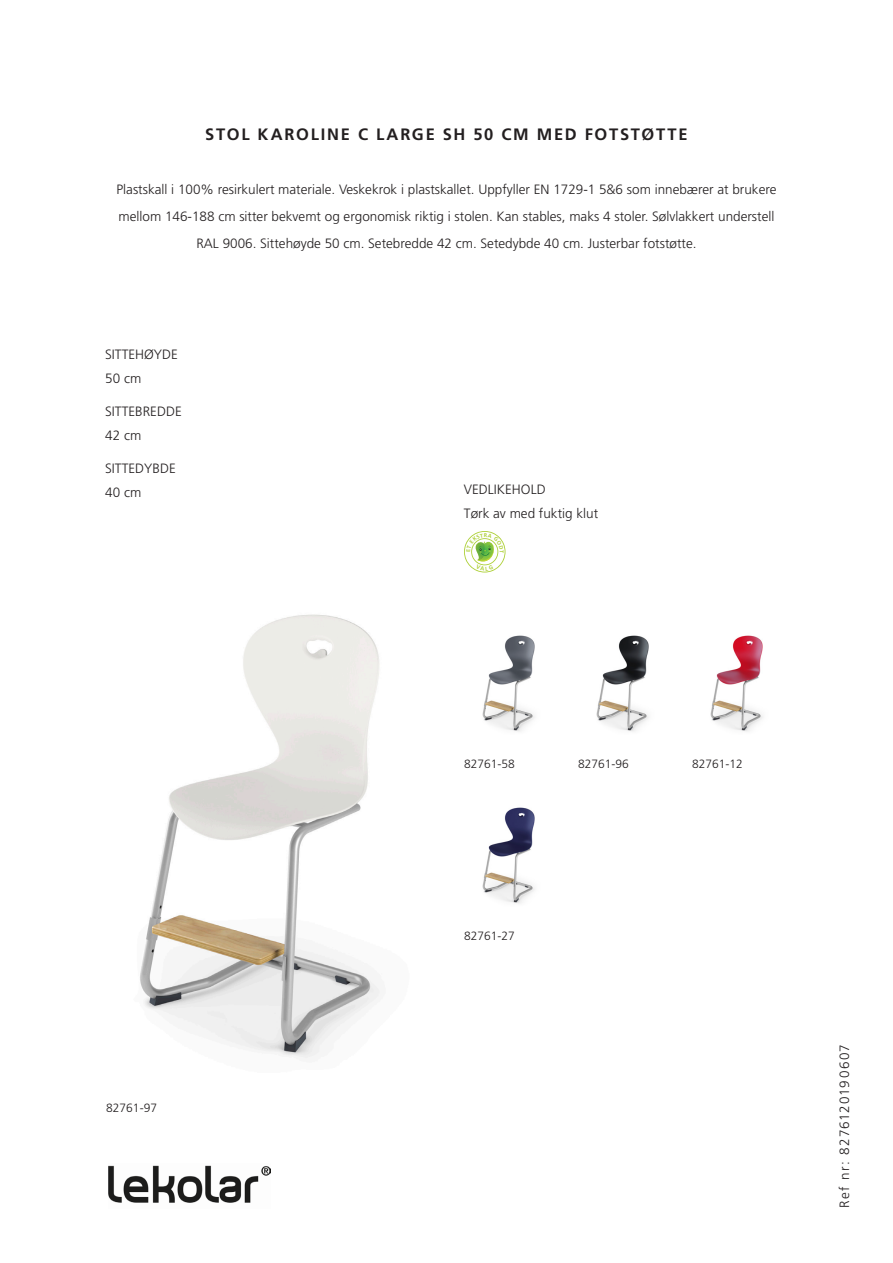
<style>
.page{position:relative;width:893px;height:1263px;background:#fff}
.page>*{position:absolute;margin:0;border:0;box-sizing:border-box;transform-origin:0 0}
.SeriesNameSid2{font:700 16.5px "Frutiger LT";letter-spacing:.105em;color:#231f20}
.ProdDescrSid2{font:300 13.5px/27px "Frutiger LT";color:#231f20;text-align:center}
.ItemData{font:300 13.5px/24px "Frutiger LT";color:#231f20}
.Refnr{font:300 13.5px "Frutiger LT";letter-spacing:.085em;color:#231f20}
.kofigColor{font:300 12px "Frutiger LT";color:#231f20}
</style>
<div class="page">
<img style="left:108px;top:1165px;width:162px;height:38px">
<img style="left:140px;top:614px;width:240px;height:445px">
<img style="left:482px;top:635px;width:53px;height:97px">
<img style="left:596px;top:635px;width:53px;height:97px">
<img style="left:710px;top:635px;width:53px;height:97px">
<img style="left:482px;top:807px;width:53px;height:97px">
<svg style="left:464px;top:531px;width:41px;height:41px"></svg>
<p class="SeriesNameSid2" style="left:205px;top:125px;width:484px">STOL KAROLINE C LARGE SH 50 CM MED FOTSTØTTE</p>
<p class="ProdDescrSid2" style="left:117px;top:176px;width:661px">Plastskall i 100% resirkulert materiale. Veskekrok i plastskallet. Uppfyller EN 1729-1 5&amp;6 som innebærer at brukere mellom 146-188 cm sitter bekvemt og ergonomisk riktig i stolen. Kan stables, maks 4 stoler. Sølvlakkert understell<br>RAL 9006. Sittehøyde 50 cm. Setebredde 42 cm. Setedybde 40 cm. Justerbar fotstøtte.</p>
<p class="ItemData" style="left:105px;top:343px;width:74px">SITTEHØYDE<br>50 cm</p>
<p class="ItemData" style="left:105px;top:400px;width:78px">SITTEBREDDE<br>42 cm</p>
<p class="ItemData" style="left:105px;top:457px;width:72px">SITTEDYBDE<br>40 cm</p>
<p class="ItemData" style="left:464px;top:477px;width:136px">VEDLIKEHOLD<br>Tørk av med fuktig klut</p>
<p class="kofigColor" style="left:106px;top:1101px;width:52px">82761-97</p>
<p class="kofigColor" style="left:464px;top:757px;width:52px">82761-58</p>
<p class="kofigColor" style="left:578px;top:757px;width:52px">82761-96</p>
<p class="kofigColor" style="left:692px;top:757px;width:52px">82761-12</p>
<p class="kofigColor" style="left:464px;top:929px;width:52px">82761-27</p>
<p class="Refnr" style="left:837px;top:1208px;width:165px;rotate:-90deg">Ref nr: 8276120190607</p>
</div>
